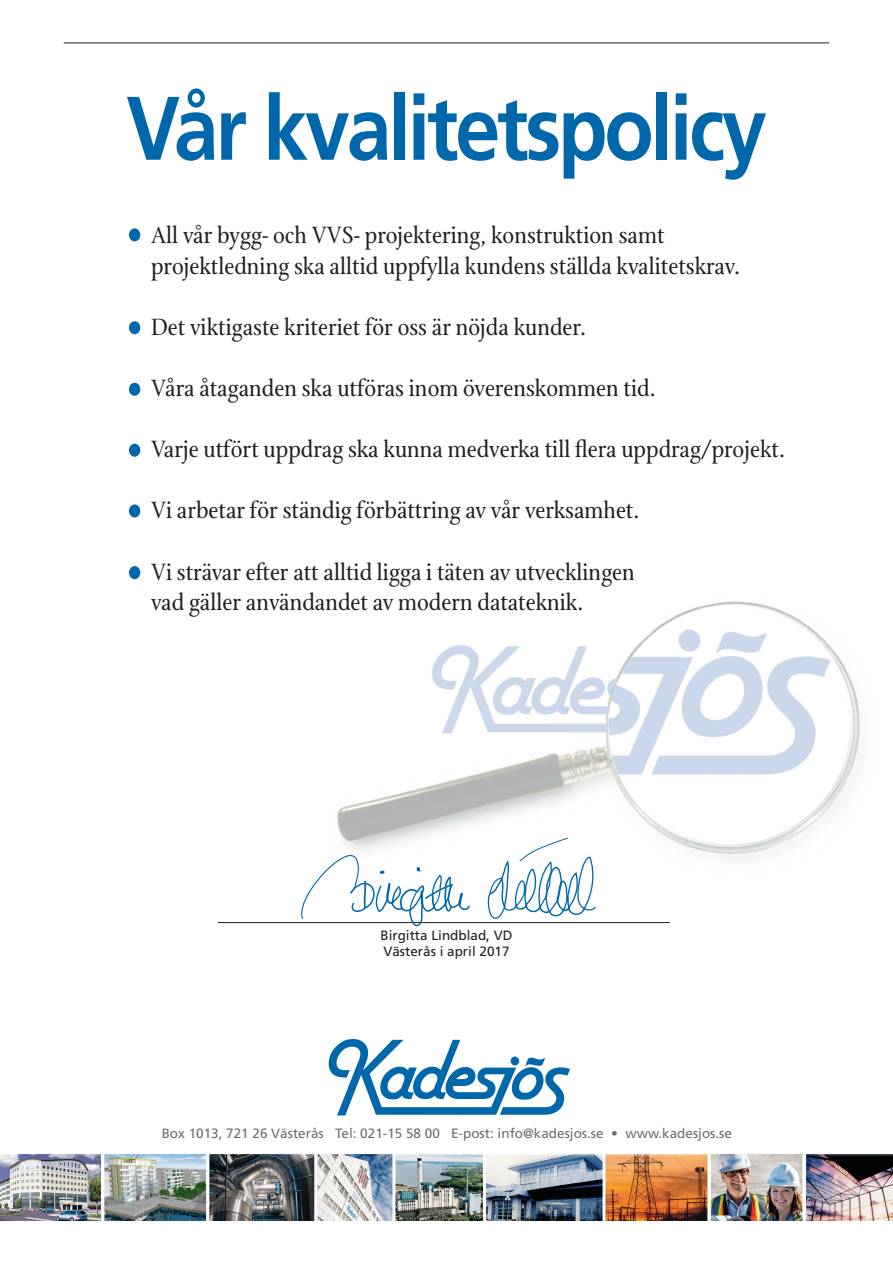
<style>
.page{position:relative;width:893px;height:1263px;background:#fff}
.page>*{position:absolute;margin:0;border:0;box-sizing:border-box;transform-origin:0 0}
.t1{font:700 90px "Frutiger";letter-spacing:-.04em;color:#0067aa;scale:.9 1}
.t2{font:25.5px/30.6px "Stone Print";color:#231f20}
.t3{font:13.5px "Frutiger";color:#6c6d70}
.t4{font:13.5px/16.2px "Frutiger";color:#231f20}
</style>
<div class="page">
<img style="left:337px;top:601px;width:523px;height:257px">
<div style="left:129px;top:228px;width:11px;height:13px;background:#0067aa;border-radius:50%"></div>
<hr style="left:218px;top:922px;width:452px;height:1px;background:#231f20">
<svg style="left:301px;top:844px;width:170px;height:82px"></svg>
<svg style="left:487px;top:838px;width:109px;height:81px"></svg>
<svg style="left:329px;top:1039px;width:241px;height:76px"></svg>
<img style="left:0;top:1154px;width:893px;height:66px">
<div style="left:129px;top:321px;width:11px;height:13px;background:#0067aa;border-radius:50%"></div>
<div style="left:129px;top:383px;width:11px;height:13px;background:#0067aa;border-radius:50%"></div>
<div style="left:129px;top:444px;width:11px;height:13px;background:#0067aa;border-radius:50%"></div>
<div style="left:129px;top:504px;width:11px;height:13px;background:#0067aa;border-radius:50%"></div>
<div style="left:129px;top:566px;width:11px;height:13px;background:#0067aa;border-radius:50%"></div>
<hr style="left:64px;top:43px;width:765px;height:1px;background:#231f20">
<h1 class="t1" style="left:126px;top:76px;width:713px">Vår kvalitetspolicy</h1>
<p class="t2" style="left:151px;top:220px;width:590px">All vår bygg- och VVS- projektering, konstruktion samt projektledning ska alltid uppfylla kundens ställda kvalitetskrav.</p>
<p class="t2" style="left:151px;top:312px;width:436px">Det viktigaste kriteriet för oss är nöjda kunder.</p>
<p class="t2" style="left:151px;top:373px;width:506px">Våra åtaganden ska utföras inom överenskommen tid.</p>
<p class="t2" style="left:151px;top:434px;width:635px">Varje utfört uppdrag ska kunna medverka till flera uppdrag/projekt.</p>
<p class="t2" style="left:151px;top:495px;width:490px">Vi arbetar för ständig förbättring av vår verksamhet.</p>
<p class="t2" style="left:151px;top:556px;width:485px">Vi strävar efter att alltid ligga i täten av utvecklingen vad gäller användandet av modern datateknik.</p>
<p class="t4" style="left:380px;top:927px;width:134px">Birgitta Lindblad, VD<br>Västerås i april 2017</p>
<p class="t3" style="left:162px;top:1125px;width:572px">Box 1013, 721 26 Västerås Tel: 021-15 58 00 E-post: info@kadesjos.se • www.kadesjos.se</p>
</div>
